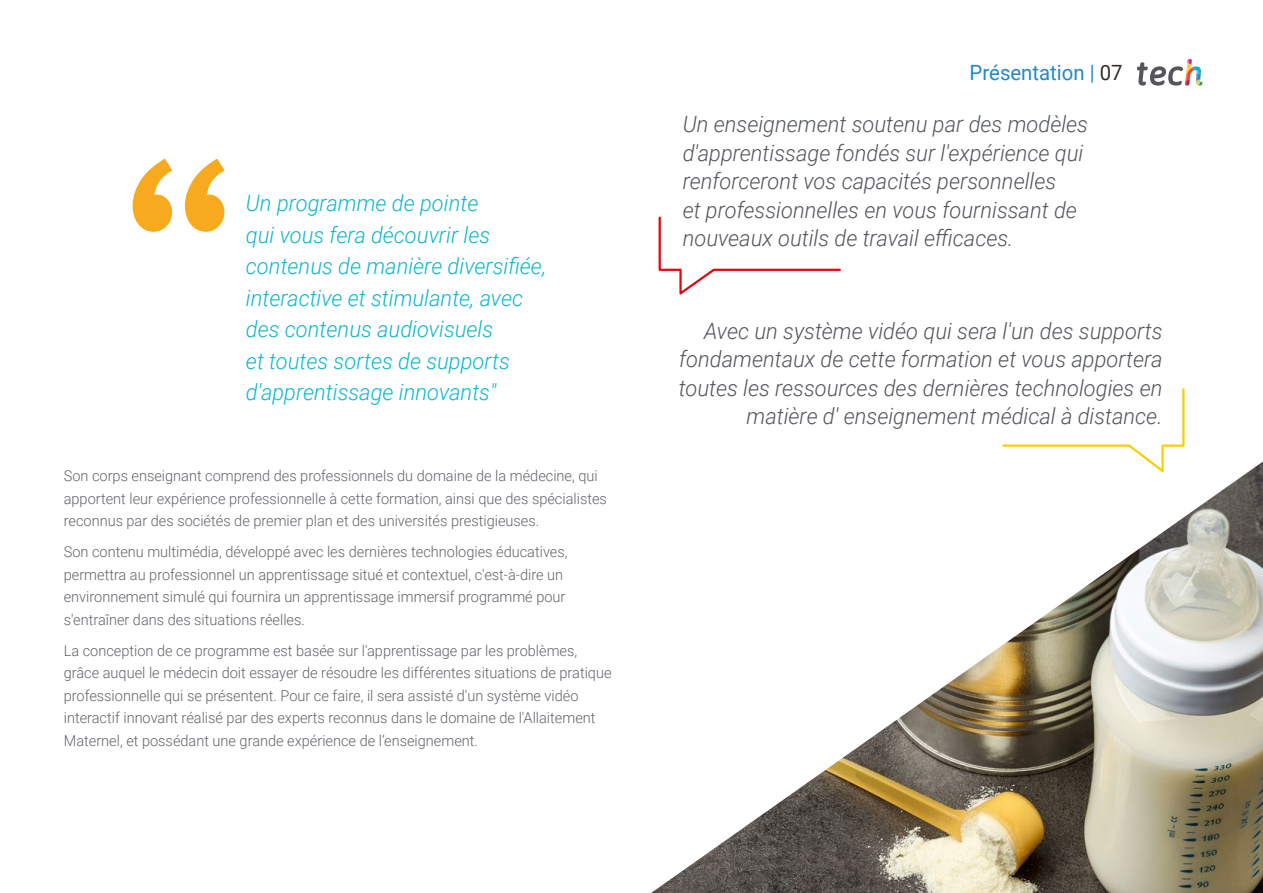
<style>
.page{position:relative;width:1263px;height:893px;background:#fff}
.page>*{position:absolute;margin:0;border:0;box-sizing:border-box;transform-origin:0 0}
.Destacados{font:italic 300 22.5px/28.5px "Roboto";color:#52555b;text-align:right}
.Destacados-2{font:italic 300 22.5px/31.5px "Roboto";color:#0fb6cf}
.Sección___Pag{font:21px "Roboto";color:#2488c9}
.Texto_Simple{font:300 15px/22.5px "Roboto";color:#61646a}
.s1{color:#2588c9}
.s2{color:#312e20}
</style>
<div class="page">
<img style="left:651px;top:461px;width:612px;height:432px">
<svg style="left:133px;top:159px;width:92px;height:73px"></svg>
<svg style="left:1000px;top:388px;width:186px;height:88px"></svg>
<svg style="left:658px;top:216px;width:183px;height:79px"></svg>
<svg style="left:1137px;top:59px;width:65px;height:27px"></svg>
<p class="Destacados-2" style="left:246px;top:187px;width:302px">Un programme de pointe<br>qui vous fera découvrir les contenus de manière diversifiée, interactive et stimulante, avec des contenus audiovisuels<br>et toutes sortes de supports d'apprentissage innovants"</p>
<p class="Texto_Simple" style="left:64px;top:464px;width:545px">Son corps enseignant comprend des professionnels du domaine de la médecine, qui apportent leur expérience professionnelle à cette formation, ainsi que des spécialistes reconnus par des sociétés de premier plan et des universités prestigieuses.</p>
<p class="Texto_Simple" style="left:64px;top:540px;width:505px">Son contenu multimédia, développé avec les dernières technologies éducatives, permettra au professionnel un apprentissage situé et contextuel, c'est-à-dire un environnement simulé qui fournira un apprentissage immersif programmé pour s'entraîner dans des situations réelles.</p>
<p class="Texto_Simple" style="left:64px;top:638px;width:549px">La conception de ce programme est basée sur l'apprentissage par les problèmes, grâce auquel le médecin doit essayer de résoudre les différentes situations de pratique professionnelle qui se présentent. Pour ce faire, il sera assisté d'un système vidéo interactif innovant réalisé par des experts reconnus dans le domaine de l'Allaitement Maternel, et possédant une grande expérience de l’enseignement.</p>
<p class="Sección___Pag" style="left:970px;top:57px;width:155px">Présentation <span class="s1">|</span> <span class="s2">07</span></p>
<p class="Destacados" style="left:683px;top:109px;width:407px;text-align:left">Un enseignement soutenu par des modèles d'apprentissage fondés sur l'expérience qui renforceront vos capacités personnelles<br>et professionnelles en vous fournissant de nouveaux outils de travail efficaces.</p>
<p class="Destacados" style="left:679px;top:315px;width:485px">Avec un système vidéo qui sera l'un des supports fondamentaux de cette formation et vous apportera toutes les ressources des dernières technologies en matière d' enseignement médical à distance.</p>
</div>
